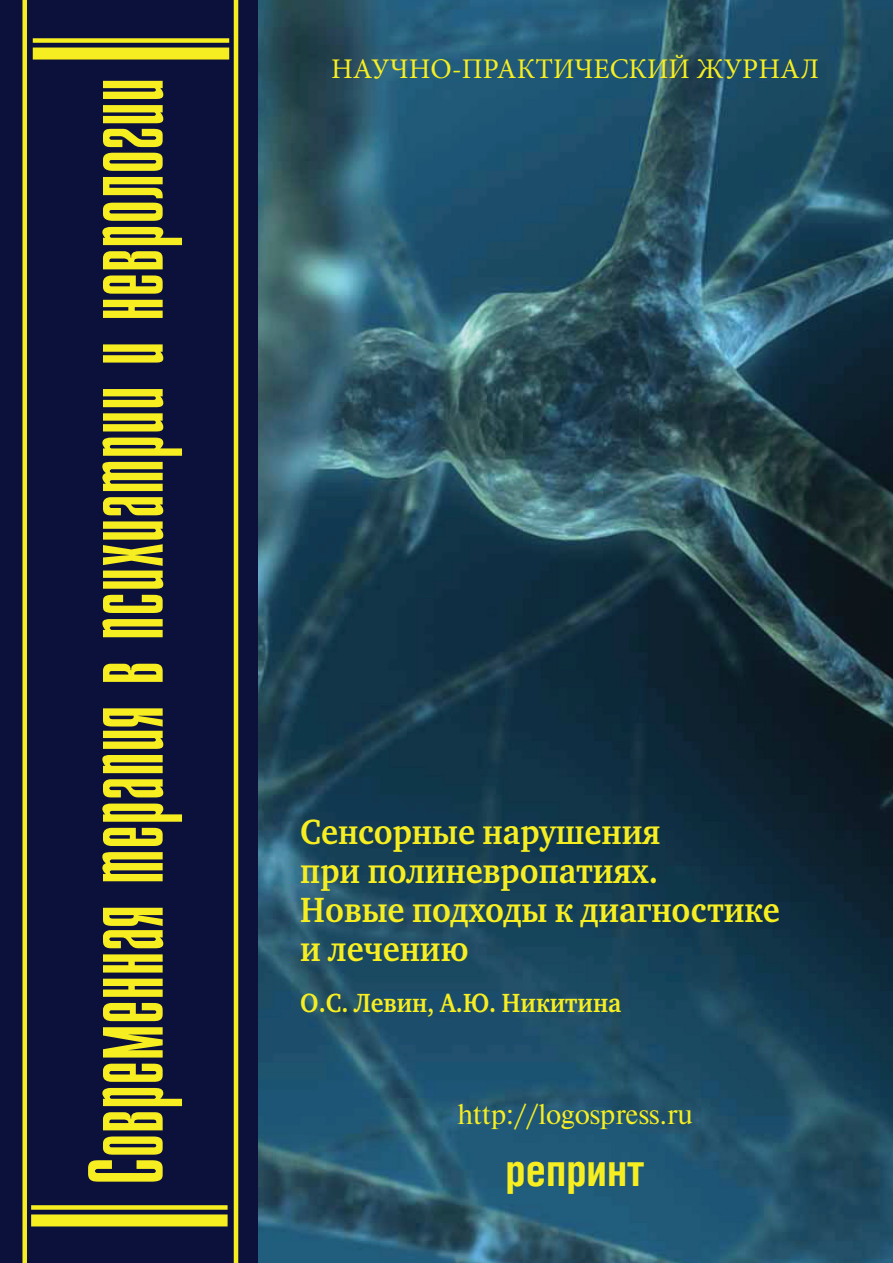
<style>
.page{position:relative;width:893px;height:1263px;background:#fff}
.page>*{position:absolute;margin:0;border:0;box-sizing:border-box;transform-origin:0 0}
.t1{font:106.5px "Compact C";color:#f7ee22;scale:.82 1}
.t2{font:700 43.5px "Helios Cond";color:#f7ee22}
.t3{font:700 36px/39px "Charter C";color:#f7ee22;scale:.9 1}
.t4{font:28.5px "Minion Pro";color:#f7ee22}
.t5{font:28.5px "Newton C";color:#f7ee22}
.t6{font:700 27px "Charter C";color:#f7ee22;scale:.9 1}
</style>
<div class="page">
<img style="left:257px;top:0;width:636px;height:1263px">
<div style="left:0;top:0;width:257px;height:1263px;background:#0b113b"></div>
<hr style="left:234px;top:0;width:4px;height:1263px;background:#f7ee22">
<div style="left:22px;top:0;width:5px;height:1263px;background:#f7ee22"></div>
<div style="left:33px;top:48px;width:196px;height:12px;background:#f7ee22"></div>
<div style="left:33px;top:38px;width:196px;height:5px;background:#f7ee22"></div>
<div style="left:31px;top:1214px;width:197px;height:12px;background:#f7ee22"></div>
<div style="left:31px;top:1205px;width:197px;height:5px;background:#f7ee22"></div>
<h1 class="t1" style="left:73px;top:1185px;width:1352px;rotate:-90deg">Современная терапия в психиатрии и неврологии</h1>
<p class="t4" style="left:331px;top:50px;width:489px">НАУЧНО-ПРАКТИЧЕСКИЙ ЖУРНАЛ</p>
<p class="t3" style="left:300px;top:813px;width:534px">Сенсорные нарушения<br>при полиневропатиях.<br>Новые подходы к диагностике и лечению</p>
<p class="t6" style="left:300px;top:988px;width:358px">О.С. Левин, А.Ю. Никитина</p>
<p class="t5" style="left:458px;top:1099px;width:237px">http://logospress.ru</p>
<p class="t2" style="left:506px;top:1144px;width:140px">репринт</p>
</div>
